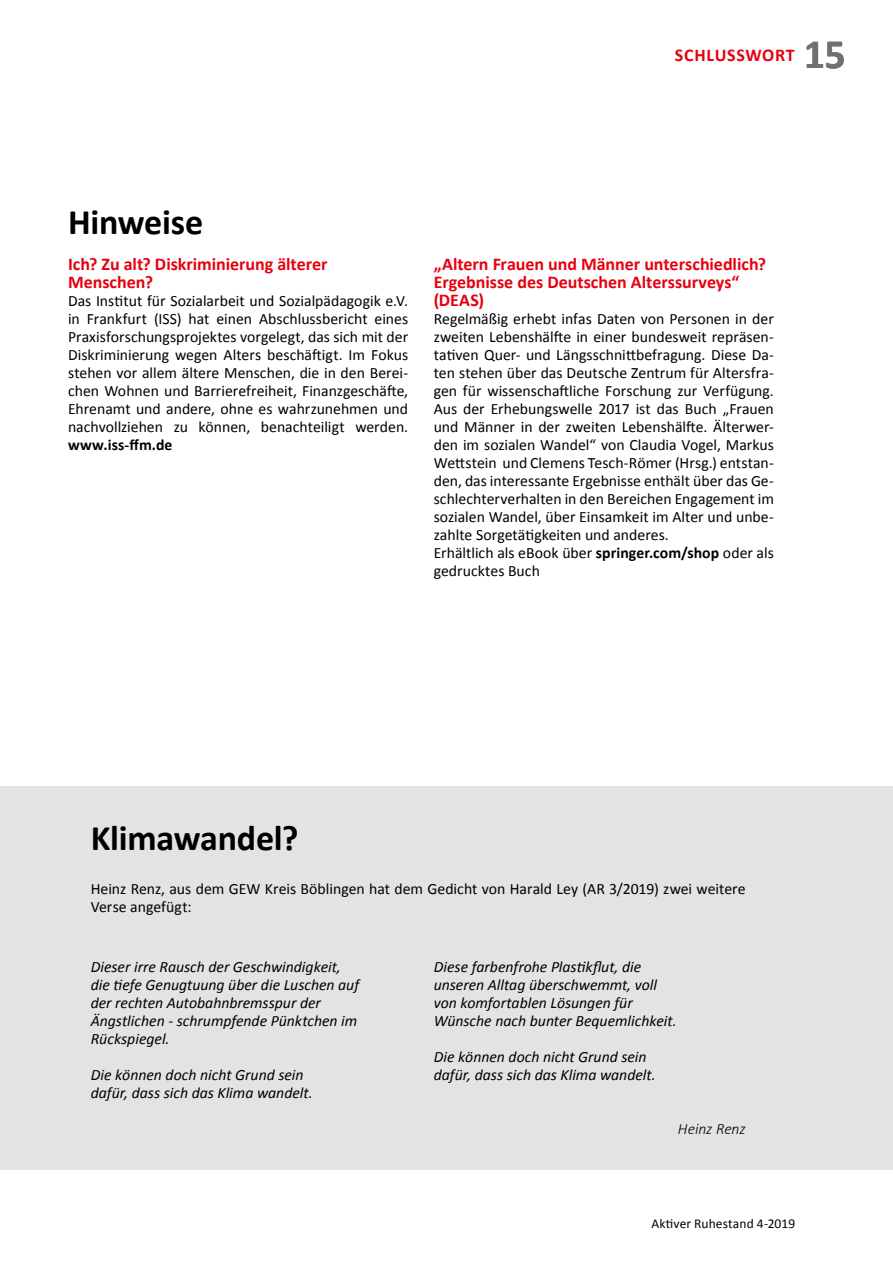
<style>
.page{position:relative;width:893px;height:1263px;background:#fff}
.page>*{position:absolute;margin:0;border:0;box-sizing:border-box;transform-origin:0 0}
.t1{font:700 42px "Calibri";color:#6f7070}
.t2{font:700 36px "Calibri";letter-spacing:-.005em;color:#000}
.t3{font:700 18px/18px "Calibri";color:#e7000e}
.t4{font:700 18px "Calibri";letter-spacing:.04em;color:#e7000e}
.t5{font:15.75px/18px "Calibri";color:#000}
.t6{font:italic 15.75px/18px "Calibri";color:#000}
.t7{font:700 15.75px "Calibri";letter-spacing:.005em;color:#000}
.t8{font:italic 300 15.75px "Calibri";letter-spacing:-.01em;color:#000}
.t9{font:13.5px "Calibri";letter-spacing:.005em;color:#000}
.s1{font-weight:700}
</style>
<div class="page">
<div style="left:0;top:787px;width:893px;height:383px;background:#e2e3e3"></div>
<p class="t4" style="left:675px;top:44px;width:121px">SCHLUSSWORT</p>
<h1 class="t1" style="left:804px;top:27px;width:44px">15</h1>
<h2 class="t2" style="left:68px;top:199px;width:137px">Hinweise</h2>
<p class="t3" style="left:68px;top:255px;width:261px">Ich? Zu alt? Diskriminierung älterer<br>Menschen?</p>
<p class="t5" style="left:68px;top:292px;width:342px;text-align:justify">Das Institut für Sozialarbeit und Sozialpädagogik e.V. in Frankfurt (ISS) hat einen Abschlussbericht eines Praxisforschungsprojektes vorgelegt, das sich mit der Diskriminierung wegen Alters beschäftigt. Im Fokus stehen vor allem ältere Menschen, die in den Berei&shy;chen Wohnen und Barrierefreiheit, Finanzgeschäfte, Ehrenamt und andere, ohne es wahrzunehmen und nachvollziehen zu können, benachteiligt werden.</p>
<p class="t7" style="left:68px;top:435px;width:106px">www.iss-ffm.de</p>
<p class="t3" style="left:434px;top:255px;width:334px">„Altern Frauen und Männer unterschiedlich?<br>Ergebnisse des Deutschen Alterssurveys“ (DEAS)</p>
<p class="t5" style="left:434px;top:310px;width:342px">Regelmäßig erhebt infas Daten von Personen in der zweiten Lebenshälfte in einer bundesweit repräsen&shy;tativen Quer- und Längsschnittbefragung. Diese Da&shy;ten stehen über das Deutsche Zentrum für Altersfra&shy;gen für wissenschaftliche Forschung zur Verfügung.<br>Aus der Erhebungswelle 2017 ist das Buch „Frauen und Männer in der zweiten Lebenshälfte. Älterwer&shy;den im sozialen Wandel“ von Claudia Vogel, Markus Wettstein und Clemens Tesch-Römer (Hrsg.) entstan&shy;den, das interessante Ergebnisse enthält über das Ge&shy;schlechterverhalten in den Bereichen Engagement im sozialen Wandel, über Einsamkeit im Alter und unbe&shy;zahlte Sorgetätigkeiten und anderes.<br>Erhältlich als eBook über <span class="s1">springer.com/shop</span> oder als gedrucktes Buch</p>
<h2 class="t2" style="left:91px;top:815px;width:209px">Klimawandel?</h2>
<p class="t5" style="left:91px;top:880px;width:656px">Heinz Renz, aus dem GEW Kreis Böblingen hat dem Gedicht von Harald Ley (AR 3/2019) zwei weitere<br>Verse angefügt:</p>
<p class="t6" style="left:91px;top:957px;width:270px">Dieser irre Rausch der Geschwindigkeit, die tiefe Genugtuung über die Luschen auf der rechten Autobahnbremsspur der Ängstlichen - schrumpfende Pünktchen im Rückspiegel.</p>
<p class="t6" style="left:91px;top:1065px;width:223px">Die können doch nicht Grund sein dafür, dass sich das Klima wandelt.</p>
<p class="t6" style="left:434px;top:957px;width:244px">Diese farbenfrohe Plastikflut, die unseren Alltag überschwemmt, voll von komfortablen Lösungen für Wünsche nach bunter Bequemlichkeit.</p>
<p class="t6" style="left:434px;top:1047px;width:223px">Die können doch nicht Grund sein dafür, dass sich das Klima wandelt.</p>
<p class="t8" style="left:678px;top:1119px;width:69px">Heinz Renz</p>
<p class="t9" style="left:651px;top:1215px;width:145px">Aktiver Ruhestand 4-2019</p>
</div>
